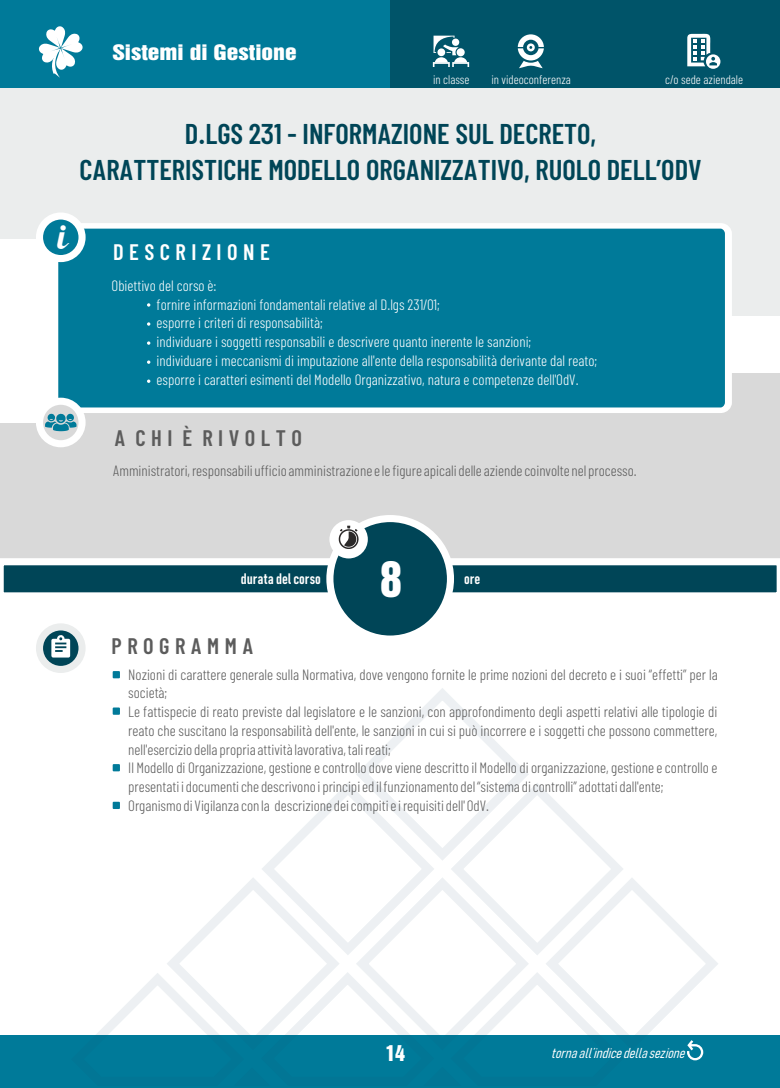
<style>
.page{position:relative;width:780px;height:1088px;background:#fff}
.page>*{position:absolute;margin:0;border:0;box-sizing:border-box;transform-origin:0 0}
.t1{font:45px "Swiss 921 BT Regular A";color:#fff}
.t2{font:33.5px "Lobster 1.3";color:#fff}
.t3{font:600 28.62px/35.9px "Barlow Condensed";color:#004557;text-align:center}
.t4{font:600 22.5px "Barlow Condensed";letter-spacing:.245em;color:#5c5c5c}
.t5{font:600 22.5px "Barlow Condensed";letter-spacing:.245em;color:#fff}
.t6{font:20px "Swiss 921 BT Regular A";color:#fff}
.t7{font:19.5px "Swiss 921 BT Regular A";color:#fff;scale:1.22 1}
.t8{font:300 15px/18.8px "Barlow Condensed";color:#5c5c5c}
.t9{font:300 15px/18.8px "Barlow Condensed";color:#fff}
.t10{font:15px "Bahnschrift";color:#fff}
.t11{font:italic 14.25px "Bahnschrift";color:#fff}
.t12{font:300 12.5px "Barlow Condensed";color:#fff}
</style>
<div class="page">
<div style="left:0;top:373px;width:780px;height:189px;background:#d9d9d9"></div>
<svg style="left:0;top:558px;width:780px;height:35px;background:#3c707e"></svg>
<div style="left:0;top:88px;width:780px;height:228px;background:#ebeded"></div>
<div style="left:0;top:239px;width:53px;height:184px;background:#fff"></div>
<div style="left:0;top:0;width:779px;height:88px;background:#007a99"></div>
<div style="left:390px;top:0;width:389px;height:88px;background:#005469"></div>
<div style="left:0;top:1035px;width:779px;height:53px;background:#007a99"></div>
<svg style="left:356px;top:688px;width:173px;height:172px"></svg>
<svg style="left:444px;top:776px;width:179px;height:179px"></svg>
<svg style="left:356px;top:871px;width:179px;height:95px"></svg>
<svg style="left:262px;top:776px;width:179px;height:186px"></svg>
<svg style="left:539px;top:871px;width:179px;height:183px"></svg>
<svg style="left:167px;top:871px;width:179px;height:95px"></svg>
<svg style="left:96px;top:966px;width:534px;height:88px"></svg>
<div style="left:52px;top:223px;width:679px;height:190px;background:#007a99;border:6px solid #fff;border-radius:8px"></div>
<svg style="left:36px;top:212px;width:50px;height:50px"></svg>
<svg style="left:36px;top:398px;width:50px;height:49px"></svg>
<svg style="left:45px;top:413px;width:31px;height:18px"></svg>
<svg style="left:39px;top:26px;width:44px;height:52px"></svg>
<svg style="left:433px;top:36px;width:36px;height:31px"></svg>
<svg style="left:517px;top:34px;width:27px;height:34px"></svg>
<svg style="left:36px;top:623px;width:50px;height:50px;background:#98b1b8"></svg>
<svg style="left:51px;top:635px;width:19px;height:22px"></svg>
<div style="left:113px;top:671px;width:7px;height:7px;background:#007a99"></div>
<div style="left:113px;top:707px;width:7px;height:8px;background:#007a99"></div>
<div style="left:113px;top:764px;width:7px;height:7px;background:#007a99"></div>
<div style="left:326px;top:515px;width:128px;height:128px;background:#004557;border:7px solid #fff;border-radius:50%"></div>
<div style="left:329px;top:520px;width:39px;height:38px;background:#fff;border-radius:50%"></div>
<svg style="left:339px;top:526px;width:19px;height:23px"></svg>
<svg style="left:687px;top:33px;width:33px;height:36px"></svg>
<div style="left:113px;top:802px;width:7px;height:7px;background:#007a99"></div>
<svg style="left:687px;top:1040px;width:16px;height:20px"></svg>
<svg style="left:147px;top:303px;width:3px;height:4px"></svg>
<svg style="left:147px;top:322px;width:3px;height:4px"></svg>
<svg style="left:147px;top:341px;width:3px;height:4px"></svg>
<svg style="left:147px;top:360px;width:3px;height:4px"></svg>
<svg style="left:147px;top:379px;width:3px;height:4px"></svg>
<p class="t7" style="left:112px;top:45px;width:152px">Sistemi di Gestione</p>
<p class="t12" style="left:433px;top:72px;width:38px">in classe</p>
<p class="t12" style="left:491px;top:72px;width:81px">in videoconferenza</p>
<p class="t12" style="left:665px;top:72px;width:79px">c/o sede aziendale</p>
<h3 class="t3" style="left:79px;top:115px;width:623px">D.LGS 231 - INFORMAZIONE SUL DECRETO,<br>CARATTERISTICHE MODELLO ORGANIZZATIVO, RUOLO DELL’ODV</h3>
<h2 class="t2" style="left:58px;top:224px;width:10px">i</h2>
<h3 class="t5" style="left:113px;top:237px;width:158px">DESCRIZIONE</h3>
<p class="t9" style="left:157px;top:275px;width:442px;text-indent:-45px">Obiettivo del corso è:<br>fornire informazioni fondamentali relative al D.lgs 231/01;<br>esporre i criteri di responsabilità;<br>individuare i soggetti responsabili e descrivere quanto inerente le sanzioni;<br>individuare i meccanismi di imputazione all'ente della responsabilità derivante dal reato; esporre i caratteri esimenti del Modello Organizzativo, natura e competenze dell'OdV.</p>
<h3 class="t4" style="left:115px;top:424px;width:189px">A CHI È RIVOLTO</h3>
<p class="t8" style="left:113px;top:461px;width:525px">Amministratori, responsabili ufficio amministrazione e le figure apicali delle aziende coinvolte nel processo.</p>
<h1 class="t1" style="left:380px;top:562px;width:24px">8</h1>
<p class="t10" style="left:241px;top:572px;width:81px">durata del corso</p>
<p class="t10" style="left:464px;top:572px;width:18px">ore</p>
<h3 class="t4" style="left:112px;top:632px;width:143px">PROGRAMMA</h3>
<p class="t8" style="left:128px;top:664px;width:591px">Nozioni di carattere generale sulla Normativa, dove vengono fornite le prime nozioni del decreto e i suoi “effetti” per la società;<br>Le fattispecie di reato previste dal legislatore e le sanzioni, con approfondimento degli aspetti relativi alle tipologie di reato che suscitano la responsabilità dell'ente, le sanzioni in cui si può incorrere e i soggetti che possono commettere, nell'esercizio della propria attività lavorativa, tali reati;<br>Il Modello di Organizzazione, gestione e controllo dove viene descritto il Modello di organizzazione, gestione e controllo e presentati i documenti che descrivono i principi ed il funzionamento del “sistema di controlli” adottati dall'ente; Organismo di Vigilanza con la descrizione dei compiti e i requisiti dell' OdV.</p>
<h3 class="t6" style="left:385px;top:1045px;width:21px">14</h3>
<p class="t11" style="left:551px;top:1047px;width:138px">tornaall’indicedellasezione</p>
</div>
